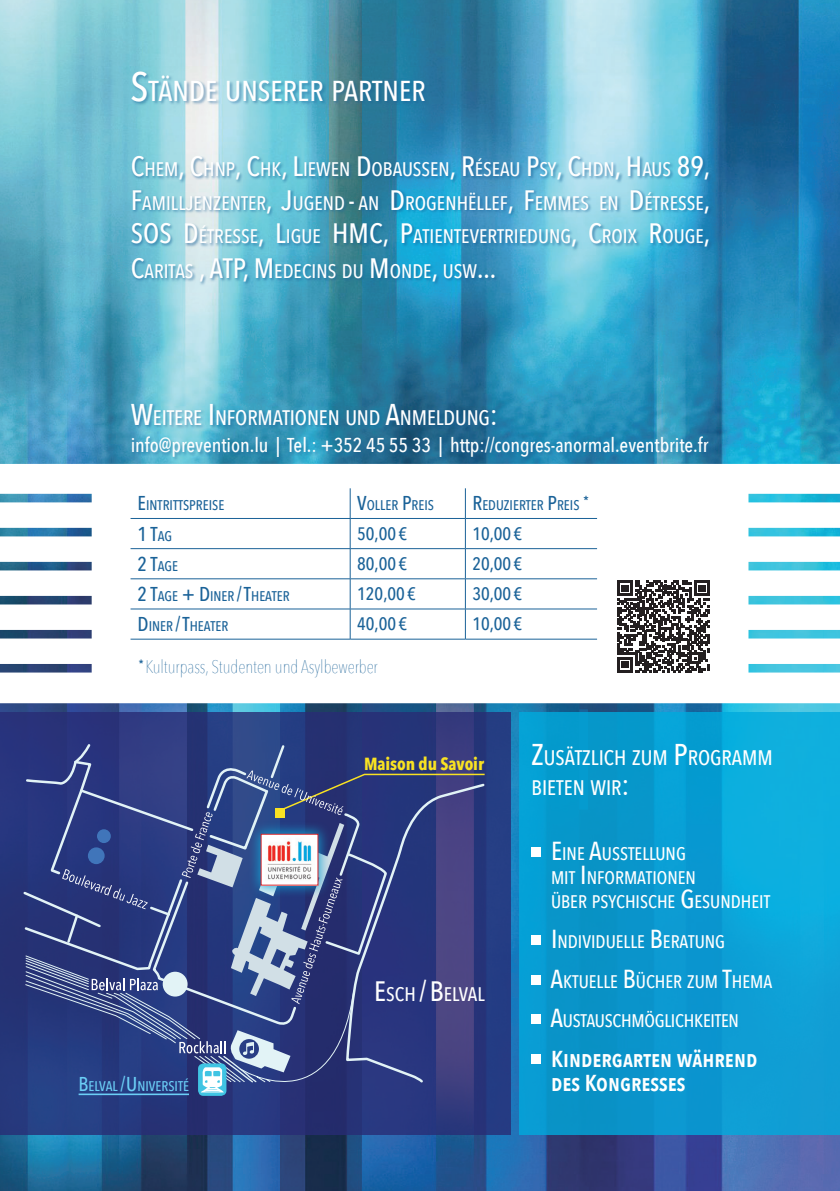
<style>
.page{position:relative;width:840px;height:1191px;background:#fff}
.page>*{position:absolute;margin:0;border:0;box-sizing:border-box;transform-origin:0 0}
.t1{font:500 28.8px "Avenir Next Condensed";letter-spacing:.005em;color:#fff}
.t2{font:500 28px "Avenir Next Condensed";color:#fff}
.t3{font:600 23px/24px "Avenir Next Condensed";color:#fff}
.t4{font:500 21px "Avenir Next Condensed";letter-spacing:-.005em;color:#fff}
.t5{font:500 20px "Avenir Next Condensed";letter-spacing:-.005em;color:#fff}
.t6{font:500 20px "Avenir Next Condensed";color:#1a6298}
.t7{font:500 19.6px "Avenir Next Condensed";letter-spacing:.005em;color:#fff}
.t8{font:500 18.2px/24px "Avenir Next Condensed";color:#fff}
.t9{font:200 18.2px "Avenir Next Condensed";letter-spacing:-.005em;color:#1a6298}
.t10{font:500 18px "Avenir Next Condensed";color:#1a6298}
.t11{font:700 17.6px "Avenir Next Condensed";letter-spacing:-.005em;color:#f9e222}
.t12{font:500 14px "Avenir Next Condensed";color:#1a6298}
.t13{font:500 14px "Avenir Next Condensed";color:#6bcff6}
.t14{font:600 11.6px "Avenir Next Condensed";color:#1a6298}
.s1{font-size:41px}
.s2{font-size:28px}
.s3{font-size:30px}
.s4{font-size:20px}
.s5{font-size:14px}
.s6{font-size:26px}
</style>
<div class="page">
<img style="left:0;top:0;width:839px;height:1191px">
<svg style="left:0;top:464px;width:839px;height:239px"></svg>
<hr style="left:130px;top:548px;width:220px;height:1px;background:#1a6298">
<hr style="left:350px;top:548px;width:115px;height:1px;background:#1a6298">
<svg style="left:349px;top:519px;width:1px;height:59px"></svg>
<hr style="left:465px;top:548px;width:131px;height:1px;background:#1a6298">
<svg style="left:465px;top:519px;width:1px;height:59px"></svg>
<hr style="left:130px;top:578px;width:220px;height:1px;background:#1a6298">
<hr style="left:350px;top:578px;width:115px;height:1px;background:#1a6298">
<hr style="left:349px;top:579px;width:1px;height:30px;background:#1a6298">
<hr style="left:465px;top:578px;width:131px;height:1px;background:#1a6298">
<hr style="left:465px;top:579px;width:1px;height:30px;background:#1a6298">
<hr style="left:130px;top:608px;width:220px;height:1px;background:#1a6298">
<hr style="left:350px;top:608px;width:115px;height:1px;background:#1a6298">
<hr style="left:349px;top:609px;width:1px;height:30px;background:#1a6298">
<hr style="left:465px;top:608px;width:131px;height:1px;background:#1a6298">
<hr style="left:465px;top:609px;width:1px;height:30px;background:#1a6298">
<hr style="left:130px;top:639px;width:220px;height:1px;background:#1a6298">
<hr style="left:350px;top:639px;width:115px;height:1px;background:#1a6298">
<hr style="left:465px;top:639px;width:131px;height:1px;background:#1a6298">
<hr style="left:130px;top:518px;width:220px;height:1px;background:#1a6298">
<hr style="left:350px;top:518px;width:115px;height:1px;background:#1a6298">
<hr style="left:465px;top:518px;width:131px;height:1px;background:#1a6298">
<hr style="left:349px;top:488px;width:1px;height:30px;background:#1a6298">
<hr style="left:465px;top:488px;width:1px;height:30px;background:#1a6298">
<div style="left:131px;top:71px;width:298px;height:35px;background:#1a6298;opacity:.5"></div>
<svg style="left:0;top:712px;width:510px;height:422px;fill:#26387f"></svg>
<svg style="left:617px;top:580px;width:92px;height:92px"></svg>
<div style="left:131px;top:403px;width:581px;height:58px;background:#1a6298;opacity:.5"></div>
<div style="left:579px;top:709px;width:8px;height:100px;background:#1a6298"></div>
<div style="left:519px;top:712px;width:320px;height:422px;background:linear-gradient(to right,#0693c8,#0fa8dc)"></div>
<svg style="left:24px;top:1092px;width:330px;height:35px"></svg>
<hr style="left:79px;top:1093px;width:110px;height:2px;background:#6bcff6">
<svg style="left:198px;top:1063px;width:28px;height:32px"></svg>
<div style="left:531px;top:847px;width:9px;height:9px;background:#fff"></div>
<div style="left:531px;top:935px;width:9px;height:10px;background:#fff"></div>
<div style="left:531px;top:975px;width:9px;height:9px;background:#fff"></div>
<div style="left:531px;top:1014px;width:9px;height:9px;background:#fff"></div>
<div style="left:531px;top:1054px;width:9px;height:9px;background:#fff"></div>
<div style="left:131px;top:156px;width:582px;height:130px;background:#1a6298;opacity:.6"></div>
<svg style="left:21px;top:737px;width:465px;height:355px"></svg>
<p class="t1" style="left:130px;top:74px;width:296px"><span class="s1">S</span>TÄNDE UNSERER PARTNER</p>
<p class="t7" style="left:131px;top:157px;width:580px"><span class="s2">C</span>HEM<span class="s2">, C</span>HNP<span class="s2">, C</span>HK<span class="s2">, L</span>IEWEN <span class="s2">D</span>OBAUSSEN<span class="s2">, R</span>ÉSEAU <span class="s2">P</span>SY<span class="s2">,</span> <span class="s2">C</span>HDN<span class="s2">, H</span>AUS <span class="s2">89,</span></p>
<p class="t7" style="left:131px;top:191px;width:580px"><span class="s2">F</span>AMILLJENZENTER<span class="s2">, J</span>UGEND <span class="s2">-</span> AN <span class="s2">D</span>ROGENHËLLEF<span class="s2">, F</span>EMMES EN <span class="s2">D</span>ÉTRESSE<span class="s2">,</span></p>
<p class="t2" style="left:131px;top:216px;width:15px">SOS</p>
<p class="t7" style="left:183px;top:224px;width:528px"><span class="s2">D</span>ÉTRESSE<span class="s2">, L</span>IGUE <span class="s2">HMC, P</span>ATIENTEVERTRIEDUNG<span class="s2">, C</span>ROIX <span class="s2">R</span>OUGE<span class="s2">,</span></p>
<p class="t7" style="left:131px;top:259px;width:367px"><span class="s2">C</span>ARITAS <span class="s2">, ATP, M</span> EDECINS DU <span class="s2">M</span> ONDE<span class="s2">,</span> USW<span class="s2">...</span></p>
<p class="t4" style="left:131px;top:405px;width:368px"><span class="s3">W</span>EITERE <span class="s3">I</span> NFORMATIONEN UND <span class="s3">A</span>NMELDUNG<span class="s3">:</span></p>
<p class="t5" style="left:131px;top:432px;width:579px">info@prevention.lu | Tel.: +352 45 55 33 | http://congres-anormal.eventbrite.fr</p>
<p class="t12" style="left:137px;top:497px;width:88px"><span class="s4">E</span>INTRITTSPREISE</p>
<p class="t12" style="left:357px;top:497px;width:78px"><span class="s4">V</span>OLLER <span class="s4">P</span>REIS</p>
<p class="t12" style="left:472px;top:497px;width:108px"><span class="s4">R</span>EDUZIERTER <span class="s4">P</span>REIS</p>
<p class="t14" style="left:583px;top:490px;width:7px">*</p>
<p class="t6" style="left:137px;top:521px;width:36px">1 T<span class="s5">AG</span></p>
<p class="t10" style="left:357px;top:523px;width:51px">50,00 €</p>
<p class="t10" style="left:472px;top:523px;width:51px">10,00 €</p>
<p class="t12" style="left:137px;top:557px;width:42px"><span class="s4">2 T</span>AGE</p>
<p class="t10" style="left:357px;top:553px;width:51px">80,00 €</p>
<p class="t10" style="left:472px;top:553px;width:51px">20,00 €</p>
<p class="t12" style="left:137px;top:587px;width:153px"><span class="s4">2 T</span>AGE <span class="s4">+ D</span>INER <span class="s4">/ T</span>HEATER</p>
<p class="t10" style="left:357px;top:583px;width:60px">120,00 €</p>
<p class="t10" style="left:472px;top:583px;width:51px">30,00 €</p>
<p class="t12" style="left:137px;top:618px;width:92px"><span class="s4">D</span>INER <span class="s4">/ T</span>HEATER</p>
<p class="t10" style="left:357px;top:613px;width:51px">40,00 €</p>
<p class="t10" style="left:472px;top:613px;width:51px">10,00 €</p>
<p class="t9" style="left:139px;top:656px;width:240px"><sup>*</sup> Kulturpass, Studenten und Asylbewerber</p>
<p class="t13" style="left:79px;top:1078px;width:112px"><span class="s4">B</span> ELVAL <span class="s4">/ U</span> NIVERSITÉ</p>
<p class="t11" style="left:364px;top:753px;width:121px">Maison du Savoir</p>
<p class="t7" style="left:374px;top:982px;width:112px"><span class="s2">E</span>SCH <span class="s2">/ B</span> ELVAL</p>
<p class="t4" style="left:531px;top:745px;width:243px"><span class="s3">Z</span>USÄTZLICH ZUM <span class="s3">P</span>ROGRAMM</p>
<p class="t4" style="left:531px;top:775px;width:99px">BIETEN WIR<span class="s3">:</span></p>
<p class="t8" style="left:550px;top:841px;width:146px;text-indent:-20px"><span class="s6">E</span>INE <span class="s6">A</span>USSTELLUNG<br>MIT <span class="s6">I</span> NFORMATIONEN</p>
<p class="t8" style="left:550px;top:889px;width:220px">ÜBER PSYCHISCHE <span class="s6">G</span>ESUNDHEIT</p>
<p class="t8" style="left:531px;top:929px;width:195px"><span class="s6">I</span> NDIVIDUELLE <span class="s6">B</span>ERATUNG</p>
<p class="t8" style="left:531px;top:969px;width:242px"><span class="s6">A</span>KTUELLE <span class="s6">B</span>ÜCHER ZUM <span class="s6">T</span>HEMA</p>
<p class="t8" style="left:531px;top:1008px;width:209px"><span class="s6">A</span>USTAUSCHMÖGLICHKEITEN</p>
<p class="t3" style="left:550px;top:1046px;width:208px">Kindergarten während des Kongresses</p>
</div>
